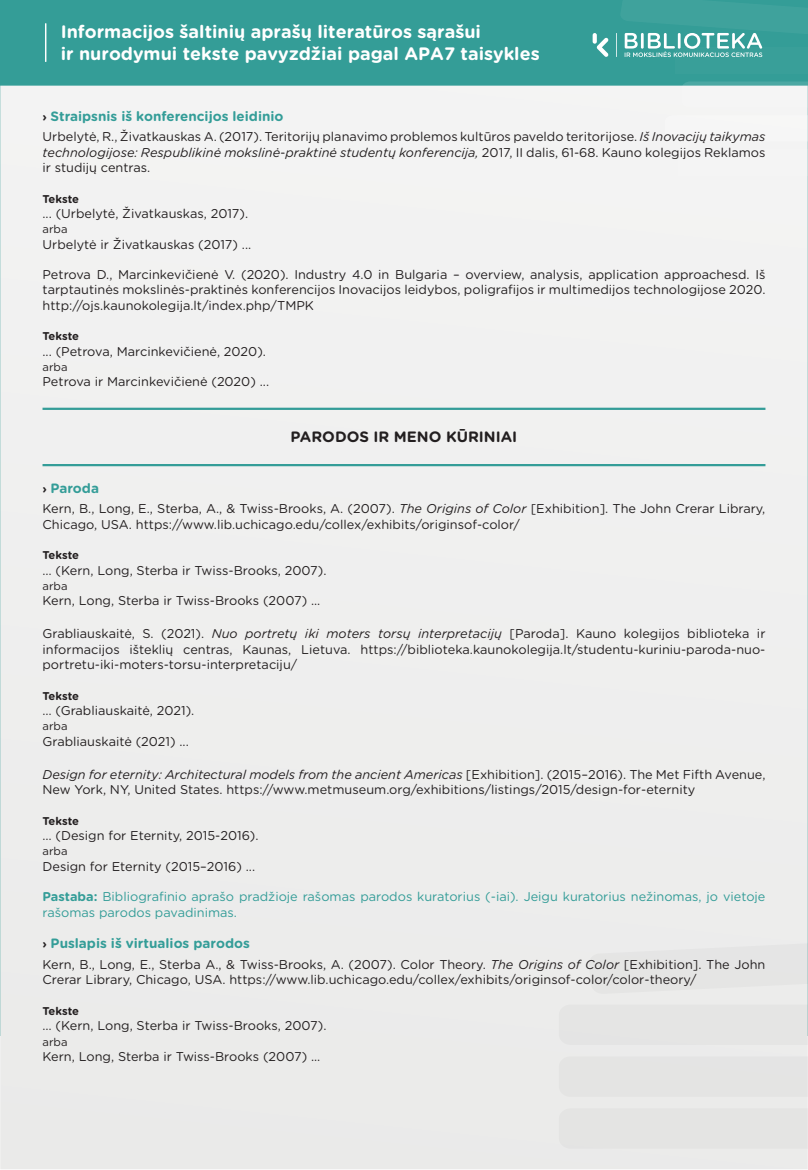
<style>
.page{position:relative;width:808px;height:1170px;background:#fff}
.page>*{position:absolute;margin:0;border:0;box-sizing:border-box;transform-origin:0 0}
.t1{font:700 18px/21.6px "Gotham Rounded";color:#fff}
.t2{font:700 15px "Gotham Rounded";color:#231f20}
.t3{font:700 13.5px "Gotham Rounded";color:#349d98}
.t4{font:12.75px/15.3px "Gotham Rounded";color:#231f20;text-align:justify}
.t5{font:12.75px/15.3px "Gotham Rounded";color:#349d98}
.t6{font:700 11.25px "Gotham Rounded";letter-spacing:-.01em;color:#231f20}
.t7{font:11.25px "Gotham Rounded";color:#231f20}
.s1{font-size:12px;color:#231f20}
.s2{font-style:italic}
.s3{font-weight:700}
</style>
<div class="page">
<div style="left:0;top:0;width:808px;height:1035px;background:#349d97"></div>
<div style="left:0;top:86px;width:808px;height:1083px;background:#efefee"></div>
<div style="left:678px;top:149px;width:130px;height:26px;background:#f4f4f4"></div>
<div style="left:665px;top:115px;width:143px;height:26px;background:#f6f6f6"></div>
<svg style="left:681px;top:81px;width:127px;height:27px"></svg>
<div style="left:675px;top:48px;width:133px;height:26px;background:#399f99"></div>
<hr style="left:45px;top:23px;width:1px;height:39px;background:#fff">
<div style="left:559px;top:1108px;width:249px;height:40px;background:#e4e4e3"></div>
<div style="left:559px;top:1056px;width:249px;height:40px;background:#e4e4e3"></div>
<div style="left:559px;top:1004px;width:249px;height:40px;background:#e5e5e4"></div>
<div style="left:588px;top:936px;width:220px;height:58px;background:#e5e5e5"></div>
<svg style="left:593px;top:33px;width:15px;height:24px"></svg>
<svg style="left:616px;top:0;width:192px;height:57px"></svg>
<hr style="left:43px;top:407px;width:722px;height:3px;background:#349d98">
<hr style="left:43px;top:464px;width:722px;height:2px;background:#349d98">
<h1 class="t1" style="left:61px;top:20px;width:480px">Informacijos šaltinių aprašų literatūros sąrašui<br>ir nurodymui tekste pavyzdžiai pagal APA7 taisykles</h1>
<p class="t3" style="left:43px;top:106px;width:243px"><span class="s1">›</span> Straipsnis iš konferencijos leidinio</p>
<p class="t4" style="left:43px;top:129px;width:724px">Urbelytė, R., Živatkauskas A. (2017). Teritorijų planavimo problemos kultūros paveldo teritorijose. <span class="s2">Iš Inovacijų taikymas technologijose: Respublikinė mokslinė-praktinė studentų konferencija,</span> 2017, II dalis, 61-68. Kauno kolegijos Reklamos ir studijų centras.</p>
<p class="t6" style="left:43px;top:190px;width:38px">Tekste</p>
<p class="t4" style="left:43px;top:205px;width:207px">... (Urbelytė, Živatkauskas, 2017).</p>
<p class="t7" style="left:43px;top:221px;width:27px">arba</p>
<p class="t4" style="left:43px;top:236px;width:210px">Urbelytė ir Živatkauskas (2017) ...</p>
<p class="t4" style="left:43px;top:266px;width:724px">Petrova D., Marcinkevičienė V. (2020). Industry 4.0 in Bulgaria – overview, analysis, application approachesd. Iš tarptautinės mokslinės-praktinės konferencijos Inovacijos leidybos, poligrafijos ir multimedijos technologijose 2020. http://ojs.kaunokolegija.lt/index.php/TMPK</p>
<p class="t6" style="left:43px;top:328px;width:38px">Tekste</p>
<p class="t4" style="left:43px;top:343px;width:225px">... (Petrova, Marcinkevičienė, 2020).</p>
<p class="t7" style="left:43px;top:359px;width:27px">arba</p>
<p class="t4" style="left:43px;top:373px;width:228px">Petrova ir Marcinkevičienė (2020) ...</p>
<p class="t2" style="left:291px;top:426px;width:228px">PARODOS IR MENO KŪRINIAI</p>
<p class="t3" style="left:43px;top:478px;width:58px"><span class="s1">›</span> Paroda</p>
<p class="t4" style="left:43px;top:500px;width:724px">Kern, B., Long, E., Sterba, A., &amp; Twiss-Brooks, A. (2007). <span class="s2">The Origins of Color</span> [Exhibition]. The John Crerar Library,<br>Chicago, USA. https://www.lib.uchicago.edu/collex/exhibits/originsof-color/</p>
<p class="t6" style="left:43px;top:547px;width:38px">Tekste</p>
<p class="t4" style="left:43px;top:561px;width:285px">… (Kern, Long, Sterba ir Twiss-Brooks, 2007).</p>
<p class="t7" style="left:43px;top:578px;width:27px">arba</p>
<p class="t4" style="left:43px;top:592px;width:279px">Kern, Long, Sterba ir Twiss-Brooks (2007) ...</p>
<p class="t4" style="left:43px;top:625px;width:724px">Grabliauskaitė, S. (2021). <span class="s2">Nuo portretų iki moters torsų interpretacijų</span> [Paroda]. Kauno kolegijos biblioteka ir informacijos išteklių centras, Kaunas, Lietuva. https://biblioteka.kaunokolegija.lt/studentu-kuriniu-paroda-nuo&shy;portretu-iki-moters-torsu-interpretaciju/</p>
<p class="t6" style="left:43px;top:687px;width:38px">Tekste</p>
<p class="t4" style="left:43px;top:702px;width:153px">… (Grabliauskaitė, 2021).</p>
<p class="t7" style="left:43px;top:718px;width:27px">arba</p>
<p class="t4" style="left:43px;top:732px;width:148px">Grabliauskaitė (2021) ...</p>
<p class="t4" style="left:43px;top:766px;width:724px"><span class="s2">Design for eternity: Architectural models from the ancient Americas</span> [Exhibition]. (2015–2016). The Met Fifth Avenue,<br>New York, NY, United States. https://www.metmuseum.org/exhibitions/listings/2015/design-for-eternity</p>
<p class="t6" style="left:43px;top:812px;width:38px">Tekste</p>
<p class="t4" style="left:43px;top:827px;width:218px">… (Design for Eternity, 2015-2016).</p>
<p class="t7" style="left:43px;top:843px;width:27px">arba</p>
<p class="t4" style="left:43px;top:858px;width:214px">Design for Eternity (2015–2016) ...</p>
<p class="t5" style="left:43px;top:888px;width:724px"><span class="s3">Pastaba:</span> Bibliografinio aprašo pradžioje rašomas parodos kuratorius (-iai). Jeigu kuratorius nežinomas, jo vietoje rašomas parodos pavadinimas.</p>
<p class="t3" style="left:43px;top:933px;width:209px"><span class="s1">›</span> Puslapis iš virtualios parodos</p>
<p class="t4" style="left:43px;top:956px;width:724px">Kern, B., Long, E., Sterba A., &amp; Twiss-Brooks, A. (2007). Color Theory. <span class="s2">The Origins of Color</span> [Exhibition]. The John<br>Crerar Library, Chicago, USA. https://www.lib.uchicago.edu/collex/exhibits/originsof-color/color-theory/</p>
<p class="t6" style="left:43px;top:1002px;width:38px">Tekste</p>
<p class="t4" style="left:43px;top:1017px;width:285px">… (Kern, Long, Sterba ir Twiss-Brooks, 2007).</p>
<p class="t7" style="left:43px;top:1033px;width:27px">arba</p>
<p class="t4" style="left:43px;top:1047px;width:279px">Kern, Long, Sterba ir Twiss-Brooks (2007) ...</p>
</div>
